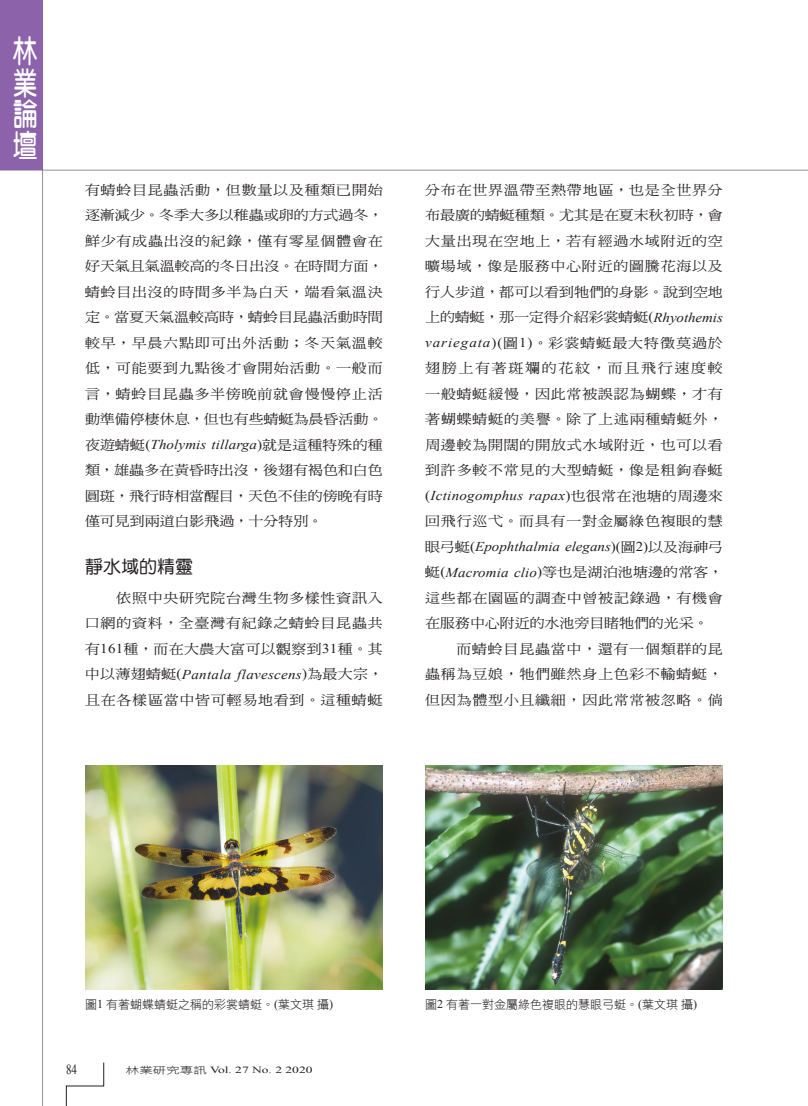
<style>
.page{position:relative;width:808px;height:1106px;background:#fff}
.page>*{position:absolute;margin:0;border:0;box-sizing:border-box;transform-origin:0 0}
.t1{font:31.5px/31.5px "DF Yuan W7 WINP BF";color:#fff;text-align:justify;scale:.77 1}
._02-內文中標標準{font:18px "DF Yuan W5 WINP BF";color:#231f20}
.t2{font:13.8px "Times New Roman";color:#231f20;scale:.8 1}
._01內文{font:13.5px/25.5px "DF Ming W5 WINP BF";letter-spacing:.045em;color:#231f20;text-align:justify;scale:1.11 1}
._06圖說{font:12px "DF Hei W3 WINP BF";color:#231f20}
.t3{font:9.45px "Times New Roman";color:#231f20;scale:1.43 1}
.s1{font-family:"Times New Roman"}
.s2{font-family:"Times New Roman";font-style:italic}
.s3{font-family:"DF Hei W3 WINP BF"}
</style>
<div class="page">
<hr style="left:0;top:170px;width:808px;height:1px;background:#6c6d70">
<hr style="left:42px;top:0;width:1px;height:1106px;background:#6c6d70">
<svg style="left:66px;top:1062px;width:38px;height:44px"></svg>
<div style="left:0;top:0;width:43px;height:170px;background:#8c62aa"></div>
<img style="left:425px;top:765px;width:298px;height:224px">
<img style="left:85px;top:765px;width:298px;height:224px">
<h1 class="t1" style="left:13px;top:35px;width:32px">林業論壇</h1>
<p class="_01內文" style="left:85px;top:177px;width:270px">有蜻蛉目昆蟲活動，但數量以及種類已開始逐漸減少。冬季大多以稚蟲或卵的方式過冬，鮮少有成蟲出沒的紀錄，僅有零星個體會在好天氣且氣溫較高的冬日出沒。在時間方面，蜻蛉目出沒的時間多半為白天，端看氣溫決定。當夏天氣溫較高時，蜻蛉目昆蟲活動時間較早，早晨六點即可出外活動；冬天氣溫較低，可能要到九點後才會開始活動。一般而言，蜻蛉目昆蟲多半傍晚前就會慢慢停止活動準備停棲休息，但也有些蜻蜓為晨昏活動。夜遊蜻蜓<span class="s1">(</span><span class="s2">Tholymis tillarga</span><span class="s1">)</span>就是這種特殊的種類，雄蟲多在黃昏時出沒，後翅有褐色和白色圓斑，飛行時相當醒目，天色不佳的傍晚有時僅可見到兩道白影飛過，十分特別。</p>
<p class="_02-內文中標標準" style="left:85px;top:557px;width:109px">靜水域的精靈</p>
<p class="_01內文" style="left:85px;top:585px;width:270px;text-indent:31px">依照中央研究院台灣生物多樣性資訊入口網的資料，全臺灣有紀錄之蜻蛉目昆蟲共有<span class="s1">161</span>種，而在大農大富可以觀察到<span class="s1">31</span>種。其中以薄翅蜻蜓<span class="s1">(</span><span class="s2">Pantala flavescens</span><span class="s1">)</span>為最大宗，且在各樣區當中皆可輕易地看到。這種蜻蜓</p>
<p class="_01內文" style="left:425px;top:177px;width:270px">分布在世界溫帶至熱帶地區，也是全世界分布最廣的蜻蜓種類。尤其是在夏末秋初時，會大量出現在空地上，若有經過水域附近的空曠場域，像是服務中心附近的圖騰花海以及行人步道，都可以看到牠們的身影。說到空地上的蜻蜓，那一定得介紹彩裳蜻蜓<span class="s1">(</span><span class="s2">Rhyothemis variegata</span><span class="s1">)(</span>圖<span class="s1">1)</span>。彩裳蜻蜓最大特徵莫過於翅膀上有著斑斕的花紋，而且飛行速度較一般蜻蜓緩慢，因此常被誤認為蝴蝶，才有著蝴蝶蜻蜓的美譽。除了上述兩種蜻蜓外，周邊較為開闊的開放式水域附近，也可以看到許多較不常見的大型蜻蜓，像是粗鉤春蜓<span class="s1">(</span><span class="s2">Ictinogomphus rapax</span><span class="s1">)</span>也很常在池塘的周邊來回飛行巡弋。而具有一對金屬綠色複眼的慧眼弓蜓<span class="s1">(</span><span class="s2">Epophthalmia elegans</span><span class="s1">)(</span>圖<span class="s1">2)</span>以及海神弓蜓<span class="s1">(</span><span class="s2">Macromia clio</span><span class="s1">)</span>等也是湖泊池塘邊的常客，這些都在園區的調查中曾被記錄過，有機會在服務中心附近的水池旁目睹牠們的光采。</p>
<p class="_01內文" style="left:425px;top:636px;width:270px;text-indent:31px">而蜻蛉目昆蟲當中，還有一個類群的昆蟲稱為豆娘，牠們雖然身上色彩不輸蜻蜓，但因為體型小且纖細，因此常常被忽略。倘</p>
<p class="_06圖說" style="left:85px;top:998px;width:249px">圖<span class="s1">1</span> 有著蝴蝶蜻蜓之稱的彩裳蜻蜓。<span class="s1">(</span>葉文琪攝<span class="s1">)</span></p>
<p class="_06圖說" style="left:425px;top:998px;width:273px">圖<span class="s1">2</span> 有著一對金屬綠色複眼的慧眼弓蜓。<span class="s1">(</span>葉文琪攝<span class="s1">)</span></p>
<p class="t2" style="left:66px;top:1060px;width:15px">84</p>
<p class="t3" style="left:126px;top:1063px;width:132px"><span class="s3">林業研究專訊</span> Vol. 27 No. 2 2020</p>
</div>
